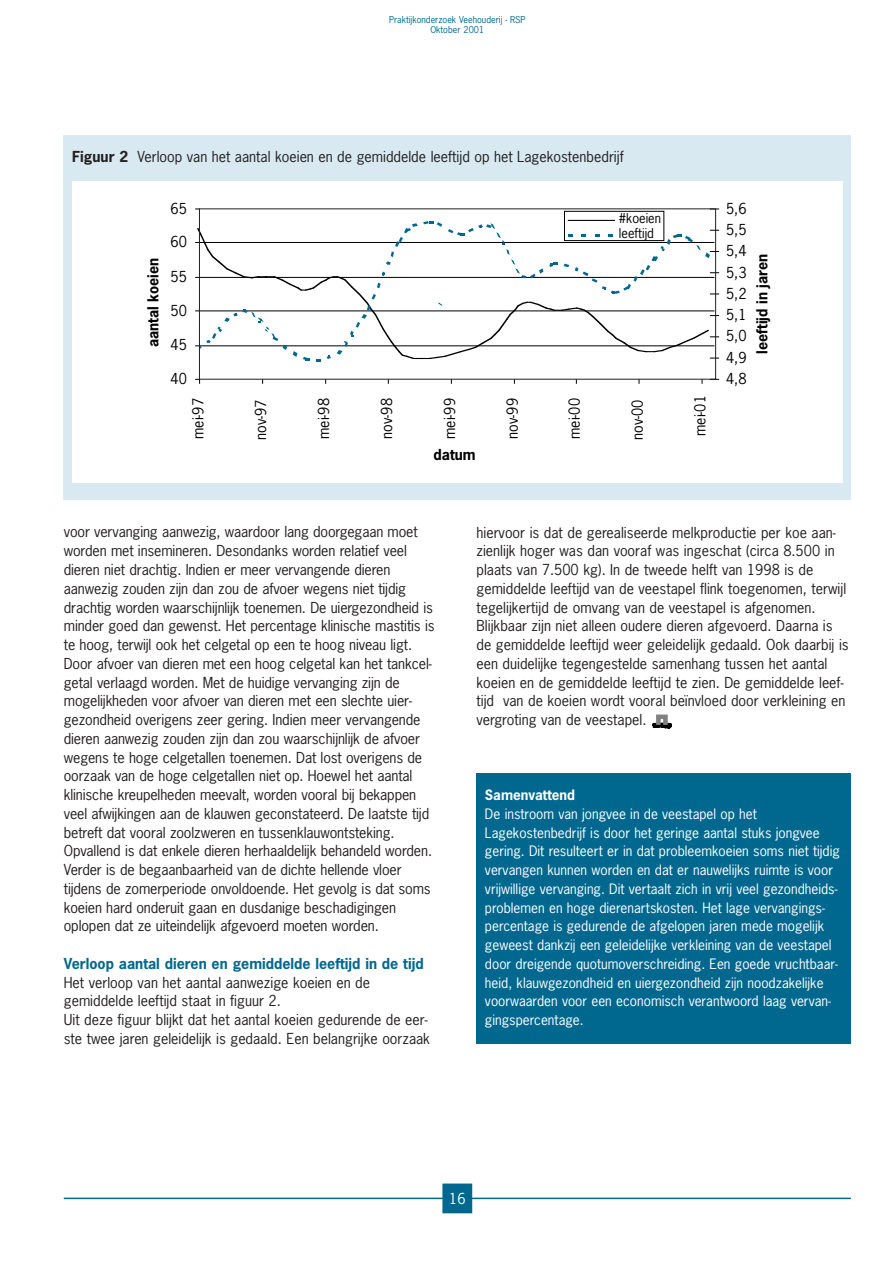
<style>
.page{position:relative;width:893px;height:1262px;background:#fff}
.page>*{position:absolute;margin:0;border:0;box-sizing:border-box;transform-origin:0 0}
.t1{font:14.25px/18.8px "News Gothic";letter-spacing:-.01em;color:#231f20}
.t2{font:14.25px "News Gothic";color:#000}
.t3{font:700 14.25px "News Gothic";color:#00688f}
.t4{font:700 14.25px "News Gothic";color:#000}
.t5{font:14.25px "News Gothic";color:#fff}
.t6{font:13.5px/18.8px "News Gothic";color:#fff}
.t7{font:700 13.5px "News Gothic";color:#fff}
.t8{font:12.75px/14.1px "News Gothic";color:#000}
.t9{font:9px/10.8px "News Gothic";color:#00688f;text-align:center}
.s1{font-weight:700}
</style>
<div class="page">
<hr style="left:64px;top:1197px;width:786px;height:2px;background:#00688f">
<div style="left:443px;top:1184px;width:28px;height:28px;background:#00688f"></div>
<div style="left:442px;top:1183px;width:30px;height:30px;border:2px solid #00688f"></div>
<svg style="left:652px;top:715px;width:19px;height:13px"></svg>
<div style="left:64px;top:135px;width:786px;height:365px;background:#d8e9f1"></div>
<div style="left:72px;top:181px;width:770px;height:302px;background:#fff"></div>
<hr style="left:567px;top:220px;width:48px;height:1px;background:#000">
<div style="left:564px;top:211px;width:100px;height:30px;border:1px solid #000"></div>
<svg style="left:195px;top:221px;width:524px;height:140px"></svg>
<div style="left:476px;top:773px;width:374px;height:271px;background:#00688f"></div>
<p class="t9" style="left:389px;top:14px;width:138px">Praktijkonderzoek Veehouderij - RSP<br>Oktober 2001</p>
<p class="t1" style="left:72px;top:149px;width:553px"><span class="s1">Figuur 2</span> Verloop van het aantal koeien en de gemiddelde leeftijd op het Lagekostenbedrijf</p>
<p class="t4" style="left:147px;top:347px;width:91px;rotate:-90deg">aantal koeien</p>
<p class="t2" style="left:171px;top:202px;width:18px">65</p>
<p class="t2" style="left:171px;top:236px;width:18px">60</p>
<p class="t2" style="left:171px;top:271px;width:18px">55</p>
<p class="t2" style="left:171px;top:305px;width:18px">50</p>
<p class="t2" style="left:171px;top:339px;width:18px">45</p>
<p class="t2" style="left:171px;top:373px;width:18px">40</p>
<p class="t8" style="left:619px;top:213px;width:44px">#koeien leeftijd</p>
<p class="t2" style="left:192px;top:439px;width:42px;rotate:-90deg">mei-97</p>
<p class="t2" style="left:255px;top:439px;width:42px;rotate:-90deg">nov-97</p>
<p class="t2" style="left:318px;top:439px;width:42px;rotate:-90deg">mei-98</p>
<p class="t2" style="left:381px;top:438px;width:42px;rotate:-90deg">nov-98</p>
<p class="t2" style="left:444px;top:439px;width:42px;rotate:-90deg">mei-99</p>
<p class="t2" style="left:507px;top:438px;width:42px;rotate:-90deg">nov-99</p>
<p class="t2" style="left:568px;top:439px;width:42px;rotate:-90deg">mei-00</p>
<p class="t2" style="left:631px;top:439px;width:42px;rotate:-90deg">nov-00</p>
<p class="t2" style="left:694px;top:436px;width:42px;rotate:-90deg">mei-01</p>
<p class="t4" style="left:433px;top:449px;width:44px">datum</p>
<p class="t2" style="left:726px;top:202px;width:22px">5,6</p>
<p class="t2" style="left:726px;top:224px;width:22px">5,5</p>
<p class="t2" style="left:726px;top:245px;width:22px">5,4</p>
<p class="t2" style="left:726px;top:266px;width:22px">5,3</p>
<p class="t2" style="left:726px;top:288px;width:22px">5,2</p>
<p class="t2" style="left:726px;top:309px;width:22px">5,1</p>
<p class="t2" style="left:726px;top:330px;width:22px">5,0</p>
<p class="t2" style="left:726px;top:351px;width:22px">4,9</p>
<p class="t2" style="left:726px;top:373px;width:22px">4,8</p>
<p class="t4" style="left:756px;top:353px;width:101px;rotate:-90deg">leeftijd in jaren</p>
<p class="t1" style="left:64px;top:524px;width:372px">voor vervanging aanwezig, waardoor lang doorgegaan moet worden met insemineren. Desondanks worden relatief veel dieren niet drachtig. Indien er meer vervangende dieren aanwezig zouden zijn dan zou de afvoer wegens niet tijdig drachtig worden waarschijnlijk toenemen. De uiergezondheid is minder goed dan gewenst. Het percentage klinische mastitis is te hoog, terwijl ook het celgetal op een te hoog niveau ligt.<br>Door afvoer van dieren met een hoog celgetal kan het tankcel&shy;getal verlaagd worden. Met de huidige vervanging zijn de mogelijkheden voor afvoer van dieren met een slechte uier&shy;gezondheid overigens zeer gering. Indien meer vervangende dieren aanwezig zouden zijn dan zou waarschijnlijk de afvoer wegens te hoge celgetallen toenemen. Dat lost overigens de oorzaak van de hoge celgetallen niet op. Hoewel het aantal klinische kreupelheden meevalt, worden vooral bij bekappen veel afwijkingen aan de klauwen geconstateerd. De laatste tijd betreft dat vooral zoolzweren en tussenklauwontsteking.<br>Opvallend is dat enkele dieren herhaaldelijk behandeld worden.<br>Verder is de begaanbaarheid van de dichte hellende vloer tijdens de zomerperiode onvoldoende. Het gevolg is dat soms koeien hard onderuit gaan en dusdanige beschadigingen oplopen dat ze uiteindelijk afgevoerd moeten worden.</p>
<p class="t3" style="left:64px;top:957px;width:361px">Verloop aantal dieren en gemiddelde leeftijd in de tijd</p>
<p class="t1" style="left:64px;top:974px;width:368px">Het verloop van het aantal aanwezige koeien en de gemiddelde leeftijd staat in figuur 2.<br>Uit deze figuur blijkt dat het aantal koeien gedurende de eer&shy;ste twee jaren geleidelijk is gedaald. Een belangrijke oorzaak</p>
<p class="t1" style="left:476px;top:524px;width:374px">hiervoor is dat de gerealiseerde melkproductie per koe aan&shy;zienlijk hoger was dan vooraf was ingeschat (circa 8.500 in plaats van 7.500 kg). In de tweede helft van 1998 is de gemiddelde leeftijd van de veestapel flink toegenomen, terwijl tegelijkertijd de omvang van de veestapel is afgenomen.<br>Blijkbaar zijn niet alleen oudere dieren afgevoerd. Daarna is de gemiddelde leeftijd weer geleidelijk gedaald. Ook daarbij is een duidelijke tegengestelde samenhang tussen het aantal koeien en de gemiddelde leeftijd te zien. De gemiddelde leef&shy;tijd van de koeien wordt vooral beïnvloed door verkleining en vergroting van de veestapel.</p>
<p class="t7" style="left:485px;top:789px;width:92px">Samenvattend</p>
<p class="t6" style="left:485px;top:805px;width:356px">De instroom van jongvee in de veestapel op het Lagekostenbedrijf is door het geringe aantal stuks jongvee gering. Dit resulteert er in dat probleemkoeien soms niet tijdig vervangen kunnen worden en dat er nauwelijks ruimte is voor vrijwillige vervanging. Dit vertaalt zich in vrij veel gezondheids&shy;problemen en hoge dierenartskosten. Het lage vervangings&shy;percentage is gedurende de afgelopen jaren mede mogelijk geweest dankzij een geleidelijke verkleining van de veestapel door dreigende quotumoverschreiding. Een goede vruchtbaar&shy;heid, klauwgezondheid en uiergezondheid zijn noodzakelijke voorwaarden voor een economisch verantwoord laag vervan&shy;gingspercentage.</p>
<p class="t5" style="left:449px;top:1192px;width:18px">16</p>
</div>
